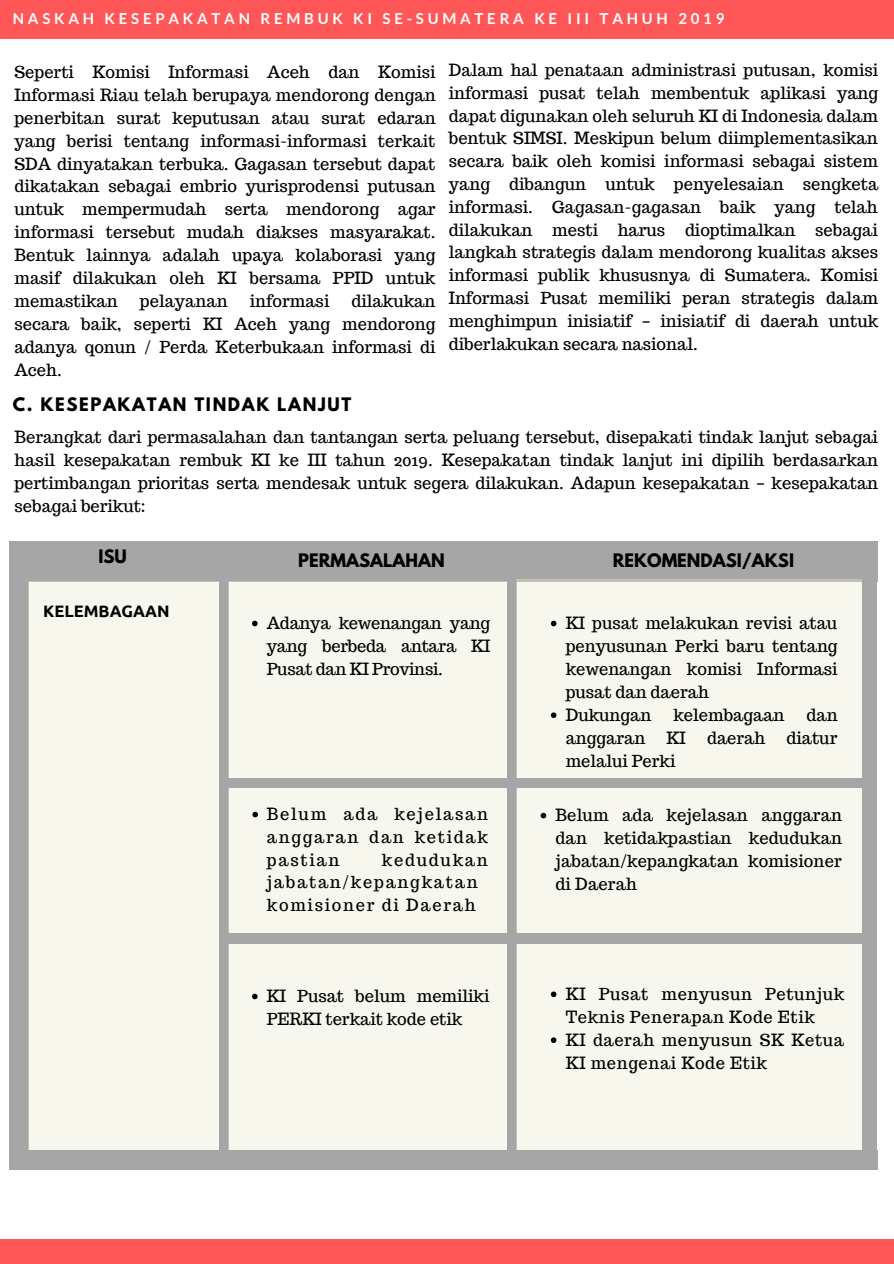
<style>
.page{position:relative;width:894px;height:1264px;background:#fff}
.page>*{position:absolute;margin:0;border:0;box-sizing:border-box;transform-origin:0 0}
.t1{font:16.5px/23px "Trocchi";color:#000;text-align:justify}
.t2{font:16.5px/23px "Trocchi";letter-spacing:.035em;color:#000}
.t3{font:16.5px/22.6px "Trocchi";letter-spacing:.105em;color:#000}
.t4{font:700 16.5px "League Spartan";color:#000}
.t5{font:700 16.5px "League Spartan";letter-spacing:.1em;color:#000}
.t6{font:700 16.5px "Ubuntu";color:#000}
.t7{font:700 15px "Lato";letter-spacing:.25em;color:#fff}
.s1{font-family:"Noto Sans Gurmukhi"}
</style>
<div class="page">
<div style="left:0;top:1239px;width:893px;height:24px;background:#ff5757"></div>
<div style="left:0;top:0;width:893px;height:38px;background:#ff5757"></div>
<div style="left:11px;top:541px;width:866px;height:41px;background:#a6a6a6"></div>
<div style="left:10px;top:541px;width:19px;height:617px;background:#a6a6a6"></div>
<div style="left:29px;top:581px;width:191px;height:578px;background:#f8f7ee"></div>
<div style="left:219px;top:570px;width:10px;height:588px;background:#a6a6a6"></div>
<div style="left:228px;top:581px;width:279px;height:578px;background:#f8f7ee"></div>
<div style="left:507px;top:581px;width:9px;height:577px;background:#a6a6a6"></div>
<div style="left:516px;top:579px;width:360px;height:579px;background:#f8f7ee"></div>
<div style="left:862px;top:541px;width:14px;height:617px;background:#a6a6a6"></div>
<svg style="left:252px;top:620px;width:5px;height:6px"></svg>
<svg style="left:550px;top:620px;width:6px;height:6px"></svg>
<svg style="left:550px;top:712px;width:6px;height:6px"></svg>
<div style="left:220px;top:778px;width:649px;height:9px;background:#a6a6a6"></div>
<svg style="left:252px;top:811px;width:6px;height:6px"></svg>
<svg style="left:540px;top:812px;width:6px;height:6px"></svg>
<div style="left:226px;top:933px;width:636px;height:10px;background:#a6a6a6"></div>
<svg style="left:252px;top:993px;width:5px;height:6px"></svg>
<svg style="left:550px;top:991px;width:6px;height:6px"></svg>
<svg style="left:550px;top:1037px;width:6px;height:5px"></svg>
<div style="left:9px;top:1150px;width:869px;height:19px;background:#a6a6a6"></div>
<p class="t7" style="left:13px;top:9px;width:713px">NASKAH KESEPAKATAN REMBUK KI SE-SUMATERA KE III TAHUH 2019</p>
<p class="t1" style="left:448px;top:59px;width:431px">Dalam hal penataan administrasi putusan, komisi informasi pusat telah membentuk aplikasi yang dapat digunakan oleh seluruh KI di Indonesia dalam bentuk SIMSI. Meskipun belum diimplementasikan secara baik oleh komisi informasi sebagai sistem yang dibangun untuk penyelesaian sengketa informasi. Gagasan-gagasan baik yang telah dilakukan mesti harus dioptimalkan sebagai langkah strategis dalam mendorong kualitas akses informasi publik khususnya di Sumatera. Komisi Informasi Pusat memiliki peran strategis dalam menghimpun inisiatif <span class="s1">–</span> inisiatif di daerah untuk diberlakukan secara nasional.</p>
<p class="t1" style="left:14px;top:60px;width:422px">Seperti Komisi Informasi Aceh dan Komisi Informasi Riau telah berupaya mendorong dengan penerbitan surat keputusan atau surat edaran yang berisi tentang informasi-informasi terkait SDA dinyatakan terbuka. Gagasan tersebut dapat dikatakan sebagai embrio yurisprodensi putusan untuk mempermudah serta mendorong agar informasi tersebut mudah diakses masyarakat.<br>Bentuk lainnya adalah upaya kolaborasi yang masif dilakukan oleh KI bersama PPID untuk memastikan</p>
<p class="t1" style="left:140px;top:289px;width:89px">pelayanan</p>
<p class="t1" style="left:250px;top:289px;width:81px">informasi</p>
<p class="t1" style="left:14px;top:289px;width:422px;text-indent:337px">dilakukan secara baik, seperti KI Aceh yang mendorong adanya qonun / Perda Keterbukaan informasi di Aceh.</p>
<p class="t5" style="left:13px;top:396px;width:340px">C. KESEPAKATAN TINDAK LANJUT</p>
<p class="t1" style="left:14px;top:425px;width:865px">Berangkat dari permasalahan dan tantangan serta peluang tersebut, disepakati tindak lanjut sebagai hasil kesepakatan rembuk KI ke III tahun 2019. Kesepakatan tindak lanjut ini dipilih berdasarkan pertimbangan prioritas serta mendesak untuk segera dilakukan. Adapun kesepakatan <span class="s1">–</span> kesepakatan sebagai berikut:</p>
<p class="t4" style="left:98px;top:548px;width:30px">ISU</p>
<p class="t4" style="left:298px;top:552px;width:148px">PERMASALAHAN</p>
<p class="t4" style="left:612px;top:552px;width:183px">REKOMENDASI/AKSI</p>
<p class="t6" style="left:43px;top:601px;width:128px">KELEMBAGAAN</p>
<p class="t1" style="left:267px;top:611px;width:225px">Adanya kewenangan yang yang berbeda antara KI Pusat dan KI Provinsi.</p>
<p class="t1" style="left:565px;top:611px;width:273px;text-align:left">KI pusat melakukan revisi atau penyusunan Perki baru tentang kewenangan komisi Informasi pusat dan daerah<br>Dukungan</p>
<p class="t1" style="left:673px;top:703px;width:113px">kelembagaan</p>
<p class="t1" style="left:806px;top:703px;width:33px">dan</p>
<p class="t1" style="left:267px;top:803px;width:223px">Belum ada kejelasan anggaran dan ketidak pastian</p>
<p class="t3" style="left:267px;top:848px;width:222px;text-indent:115px">kedudukan jabatan/kepangkatan komisioner di Daerah</p>
<p class="t1" style="left:565px;top:726px;width:81px">anggaran</p>
<p class="t1" style="left:666px;top:726px;width:21px">KI</p>
<p class="t1" style="left:706px;top:726px;width:60px">daerah</p>
<p class="t1" style="left:786px;top:726px;width:52px">diatur</p>
<p class="t1" style="left:565px;top:749px;width:111px">melalui Perki</p>
<p class="t1" style="left:555px;top:804px;width:288px">Belum ada kejelasan anggaran dan ketidakpastian kedudukan jabatan/kepangkatan komisioner di Daerah</p>
<p class="t1" style="left:267px;top:984px;width:224px">KI Pusat belum memiliki<br>PERKI terkait kode etik</p>
<p class="t2" style="left:565px;top:982px;width:280px">KI Pusat menyusun Petunjuk<br>Teknis Penerapan Kode Etik<br>KI daerah menyusun SK Ketua<br>KI mengenai Kode Etik</p>
</div>
